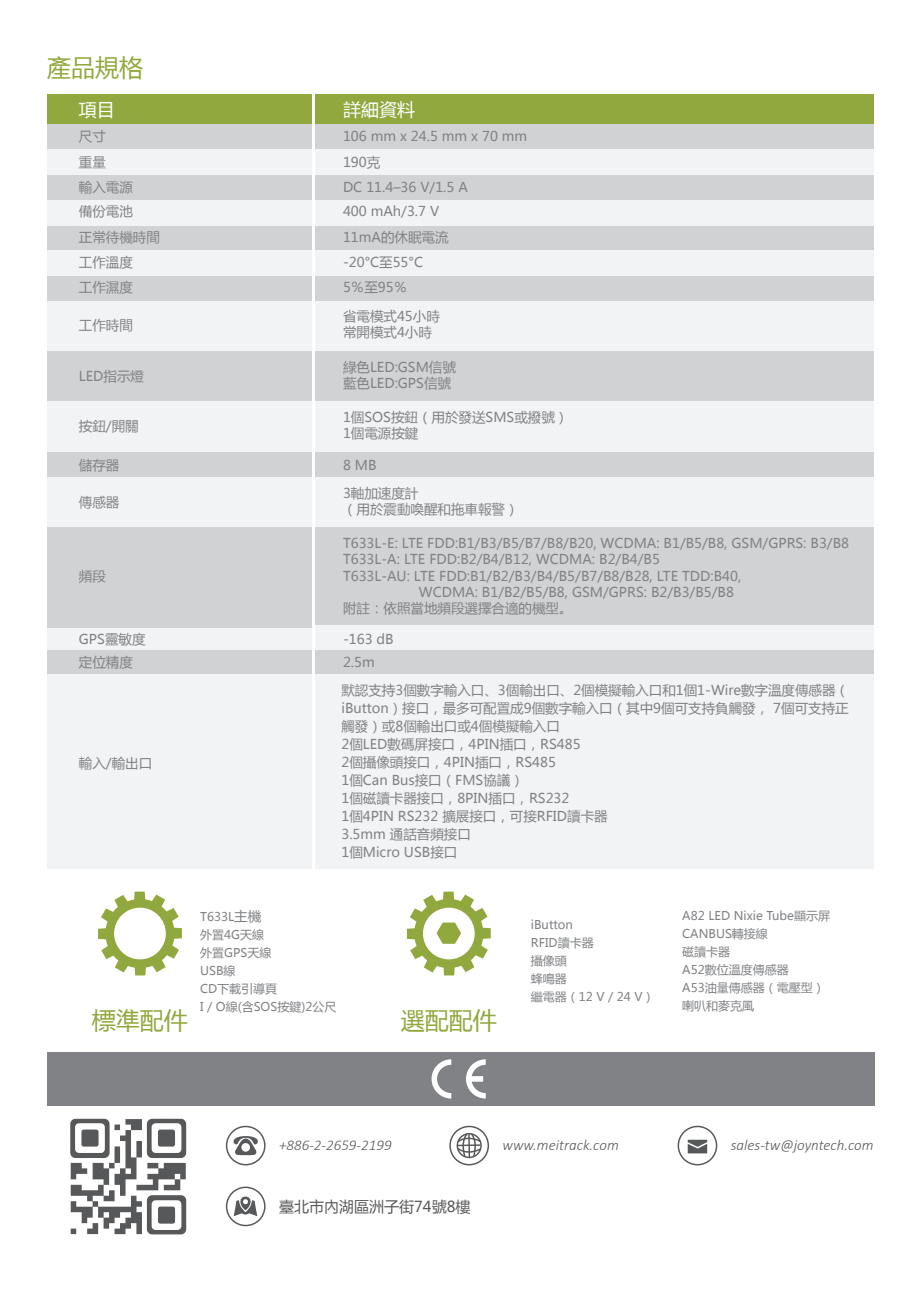
<style>
.page{position:relative;width:919px;height:1289px;background:#fff}
.page>*{position:absolute;margin:0;border:0;box-sizing:border-box;transform-origin:0 0}
.t1{font:24px "Microsoft Ya Hei";color:#90a83d}
.t2{font:18px "Microsoft Ya Hei";color:#fff}
.t3{font:italic 300 15px "Calibri";color:#57585a}
.t4{font:15px "Microsoft Ya Hei";color:#57585a}
.t5{font:13.5px/18px "Microsoft Ya Hei";color:#808285}
.t6{font:12px/18px "Microsoft Ya Hei";color:#808285}
.s1{font-size:13.5px}
</style>
<div class="page">
<div style="left:315px;top:477px;width:559px;height:50px;background:#f2f3f4"></div>
<div style="left:315px;top:301px;width:559px;height:50px;background:#f2f3f4"></div>
<div style="left:47px;top:301px;width:264px;height:50px;background:#f2f3f4"></div>
<div style="left:47px;top:94px;width:264px;height:30px;background:#90a83d"></div>
<div style="left:315px;top:94px;width:559px;height:30px;background:#90a83d"></div>
<div style="left:47px;top:124px;width:264px;height:25px;background:#d1d2d4"></div>
<div style="left:315px;top:124px;width:559px;height:25px;background:#d1d2d4"></div>
<div style="left:47px;top:225px;width:264px;height:25px;background:#d1d2d4"></div>
<div style="left:315px;top:225px;width:559px;height:25px;background:#d1d2d4"></div>
<div style="left:47px;top:175px;width:264px;height:25px;background:#d1d2d4"></div>
<div style="left:315px;top:175px;width:559px;height:25px;background:#d1d2d4"></div>
<div style="left:47px;top:150px;width:264px;height:25px;background:#f2f3f4"></div>
<div style="left:315px;top:150px;width:559px;height:25px;background:#f2f3f4"></div>
<div style="left:47px;top:200px;width:264px;height:25px;background:#f2f3f4"></div>
<div style="left:315px;top:200px;width:559px;height:25px;background:#f2f3f4"></div>
<div style="left:47px;top:275px;width:264px;height:26px;background:#d1d2d4"></div>
<div style="left:315px;top:275px;width:559px;height:26px;background:#d1d2d4"></div>
<div style="left:47px;top:250px;width:264px;height:25px;background:#f2f3f4"></div>
<div style="left:315px;top:250px;width:559px;height:25px;background:#f2f3f4"></div>
<div style="left:315px;top:527px;width:559px;height:100px;background:#d1d2d4"></div>
<div style="left:47px;top:477px;width:264px;height:50px;background:#f2f3f4"></div>
<div style="left:315px;top:351px;width:559px;height:51px;background:#d1d2d4"></div>
<div style="left:47px;top:351px;width:264px;height:51px;background:#d1d2d4"></div>
<div style="left:47px;top:1052px;width:827px;height:53px;background:#808285"></div>
<svg style="left:98px;top:891px;width:84px;height:84px"></svg>
<svg style="left:407px;top:891px;width:83px;height:84px"></svg>
<div style="left:315px;top:452px;width:559px;height:25px;background:#d1d2d4"></div>
<div style="left:47px;top:452px;width:264px;height:25px;background:#d1d2d4"></div>
<div style="left:315px;top:401px;width:559px;height:51px;background:#f2f3f4"></div>
<div style="left:47px;top:401px;width:264px;height:51px;background:#f2f3f4"></div>
<div style="left:315px;top:625px;width:559px;height:25px;background:#f2f3f4"></div>
<div style="left:315px;top:650px;width:559px;height:25px;background:#d1d2d4"></div>
<div style="left:47px;top:625px;width:264px;height:25px;background:#f2f3f4"></div>
<div style="left:47px;top:650px;width:264px;height:25px;background:#d1d2d4"></div>
<div style="left:315px;top:674px;width:559px;height:195px;background:#f2f3f4"></div>
<div style="left:47px;top:674px;width:264px;height:195px;background:#f2f3f4"></div>
<svg style="left:431px;top:1059px;width:54px;height:39px"></svg>
<div style="left:47px;top:527px;width:264px;height:100px;background:#d1d2d4"></div>
<svg style="left:70px;top:1118px;width:116px;height:116px"></svg>
<svg style="left:226px;top:1186px;width:39px;height:40px"></svg>
<svg style="left:226px;top:1125px;width:39px;height:40px"></svg>
<svg style="left:449px;top:1125px;width:40px;height:40px"></svg>
<svg style="left:677px;top:1125px;width:40px;height:40px"></svg>
<h1 class="t1" style="left:47px;top:51px;width:97px">產品規格</h1>
<h2 class="t2" style="left:79px;top:97px;width:37px">項目</h2>
<h2 class="t2" style="left:343px;top:97px;width:73px">詳細資料</h2>
<p class="t5" style="left:79px;top:123px;width:28px;line-height:25.8px">尺寸重量</p>
<p class="t5" style="left:79px;top:198px;width:83px;line-height:25.3px">備份電池<br>正常待機時間工作溫度<br>工作濕度</p>
<p class="t5" style="left:343px;top:123px;width:186px;line-height:25.8px">106 mm x 24.5 mm x 70 mm<br>190克</p>
<p class="t5" style="left:343px;top:202px;width:98px">400 mAh/3.7 V</p>
<p class="t5" style="left:79px;top:178px;width:55px">輸入電源</p>
<p class="t5" style="left:343px;top:178px;width:126px">DC 11.4–36 V/1.5 A</p>
<p class="t5" style="left:343px;top:224px;width:107px;line-height:25.3px">11mA的休眠電流-20°C至55°C<br>5％至95％</p>
<p class="t5" style="left:79px;top:316px;width:55px">工作時間</p>
<p class="t5" style="left:79px;top:366px;width:67px">LED指示燈</p>
<p class="t5" style="left:79px;top:416px;width:61px">按鈕/開關</p>
<p class="t5" style="left:343px;top:308px;width:98px;line-height:16.2px">省電模式45小時常開模式4小時</p>
<p class="t5" style="left:343px;top:358px;width:114px;line-height:16.2px">綠色LED:GSM信號藍色LED:GPS信號</p>
<p class="t5" style="left:343px;top:408px;width:227px;line-height:16.2px">1個SOS按鈕（用於發送SMS或撥號）<br>1個電源按鍵</p>
<p class="t5" style="left:79px;top:455px;width:42px">儲存器</p>
<p class="t5" style="left:343px;top:455px;width:35px">8 MB</p>
<p class="t5" style="left:79px;top:492px;width:42px">傳感器</p>
<p class="t5" style="left:79px;top:567px;width:28px">頻段</p>
<p class="t5" style="left:343px;top:484px;width:177px;line-height:16.2px">3軸加速度計<br>（用於震動喚醒和拖車報警）</p>
<p class="t5" style="left:343px;top:534px;width:507px">T633L-E: LTE FDD:B1/B3/B5/B7/B8/B20, WCDMA: B1/B5/B8, GSM/GPRS: B3/B8</p>
<p class="t5" style="left:343px;top:550px;width:318px">T633L-A: LTE FDD:B2/B4/B12, WCDMA: B2/B4/B5</p>
<p class="t5" style="left:343px;top:566px;width:400px">T633L-AU: LTE FDD:B1/B2/B3/B4/B5/B7/B8/B28, LTE TDD:B40,</p>
<p class="t5" style="left:419px;top:582px;width:316px">WCDMA: B1/B2/B5/B8, GSM/GPRS: B2/B3/B5/B8</p>
<p class="t5" style="left:343px;top:598px;width:231px">附註：依照當地頻段選擇合適的機型。</p>
<p class="t5" style="left:79px;top:629px;width:68px">GPS靈敏度</p>
<p class="t5" style="left:343px;top:629px;width:52px">-163 dB</p>
<p class="t5" style="left:79px;top:652px;width:55px">定位精度</p>
<p class="t5" style="left:343px;top:652px;width:33px">2.5m</p>
<p class="t5" style="left:79px;top:753px;width:75px">輸入/輸出口</p>
<p class="t5" style="left:341px;top:681px;width:509px">默認支持3個數字輸入口、3個輸出口、2個模擬輸入口和1個1-Wire數字溫度傳感器（iButton）接口，最多可配置成9個數字輸入口（其中9個可支持負觸發， 7個可支持正觸發）或8個輸出口或4個模擬輸入口<br>2個LED數碼屏接口，4PIN插口，RS485<br>2個攝像頭接口，4PIN插口，RS485<br>1個Can Bus接口（FMS協議）<br>1個磁讀卡器接口，8PIN插口，RS232<br>1個4PIN RS232 擴展接口，可接RFID讀卡器<br>3.5mm 通話音頻接口<br>1個Micro USB接口</p>
<p class="t6" style="left:200px;top:907px;width:138px">T633L<span class="s1">主機<br></span>外置4G天線<br>外置GPS天線<br>USB線<br>CD下載引導頁<br>I / O線(含SOS按鍵)2公尺</p>
<p class="t6" style="left:531px;top:915px;width:125px">iButton<br>RFID讀卡器<br>攝像頭<br>蜂鳴器<br>繼電器（12 V / 24 V）</p>
<h1 class="t1" style="left:92px;top:1003px;width:98px">標準配件</h1>
<h1 class="t1" style="left:401px;top:1003px;width:97px">選配配件</h1>
<p class="t6" style="left:682px;top:906px;width:149px">A82 LED Nixie Tube顯示屏<br>CANBUS轉接線<br>磁讀卡器<br>A52數位溫度傳感器<br>A53油量傳感器（電壓型）喇叭和麥克風</p>
<p class="t3" style="left:279px;top:1135px;width:114px">+886-2-2659-2199</p>
<p class="t3" style="left:502px;top:1135px;width:118px">www.meitrack.com</p>
<p class="t3" style="left:730px;top:1135px;width:144px">sales-tw@joyntech.com</p>
<p class="t4" style="left:279px;top:1196px;width:193px">臺北市內湖區洲子街74號8樓</p>
</div>
